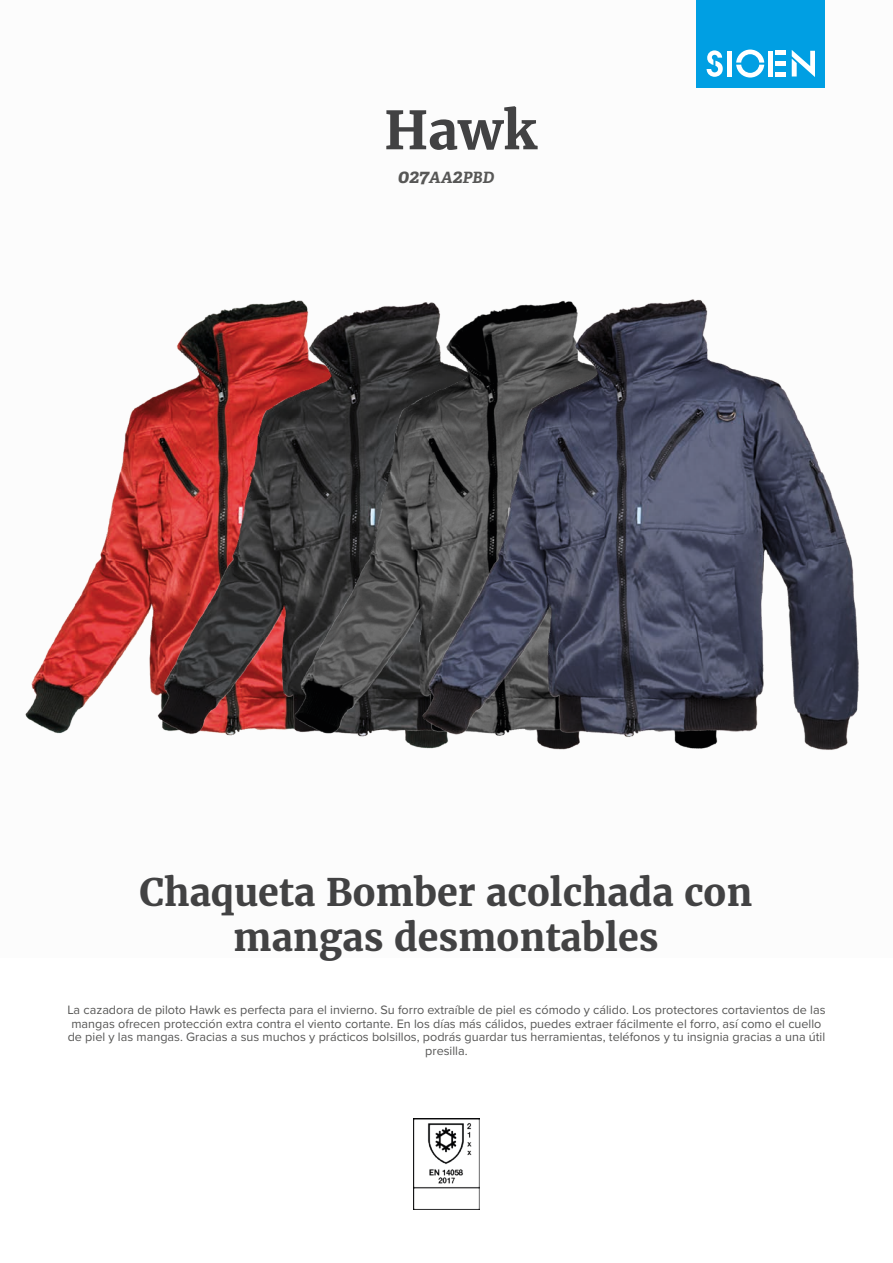
<style>
.page{position:relative;width:893px;height:1263px;background:#fff}
.page>*{position:absolute;margin:0;border:0;box-sizing:border-box;transform-origin:0 0}
.t1{font:700 52.5px "Merriweather";color:#424243}
.t2{font:700 37.5px/45px "Merriweather";color:#424243;text-align:center}
.t3{font:italic 700 15.6px "Adelle";color:#575756}
.t4{font:12.6px/13.6px "Proxima Nova";color:#575756;text-align:center}
.s1{font-size:19.5px}
</style>
<div class="page">
<div style="left:697px;top:0;width:128px;height:88px;background:#009fe3"></div>
<svg style="left:707px;top:50px;width:16px;height:27px"></svg>
<svg style="left:736px;top:50px;width:28px;height:28px"></svg>
<div style="left:727px;top:51px;width:5px;height:26px;background:#fff"></div>
<div style="left:768px;top:51px;width:5px;height:26px;background:#fff"></div>
<div style="left:775px;top:72px;width:11px;height:5px;background:#fff"></div>
<div style="left:775px;top:61px;width:11px;height:5px;background:#fff"></div>
<hr style="left:775px;top:51px;width:11px;height:4px;background:#fff">
<svg style="left:792px;top:50px;width:23px;height:27px"></svg>
<img style="left:413px;top:1118px;width:66px;height:92px">
<img style="left:25px;top:407px;width:111px;height:327px">
<img style="left:136px;top:303px;width:136px;height:433px">
<img style="left:272px;top:300px;width:136px;height:443px">
<img style="left:408px;top:299px;width:451px;height:451px">
<h1 class="t1" style="left:384px;top:95px;width:154px">Hawk</h1>
<p class="t3" style="left:398px;top:168px;width:98px"><span class="s1">027</span>AA<span class="s1">2</span>PBD</p>
<h2 class="t2" style="left:140px;top:869px;width:614px">Chaqueta Bomber acolchada con mangas desmontables</h2>
<p class="t4" style="left:67px;top:1002px;width:760px">La cazadora de piloto Hawk es perfecta para el invierno. Su forro extraíble de piel es cómodo y cálido. Los protectores cortavientos de las mangas ofrecen protección extra contra el viento cortante. En los días más cálidos, puedes extraer fácilmente el forro, así como el cuello de piel y las mangas. Gracias a sus muchos y prácticos bolsillos, podrás guardar tus herramientas, teléfonos y tu insignia gracias a una útil presilla.</p>
</div>
